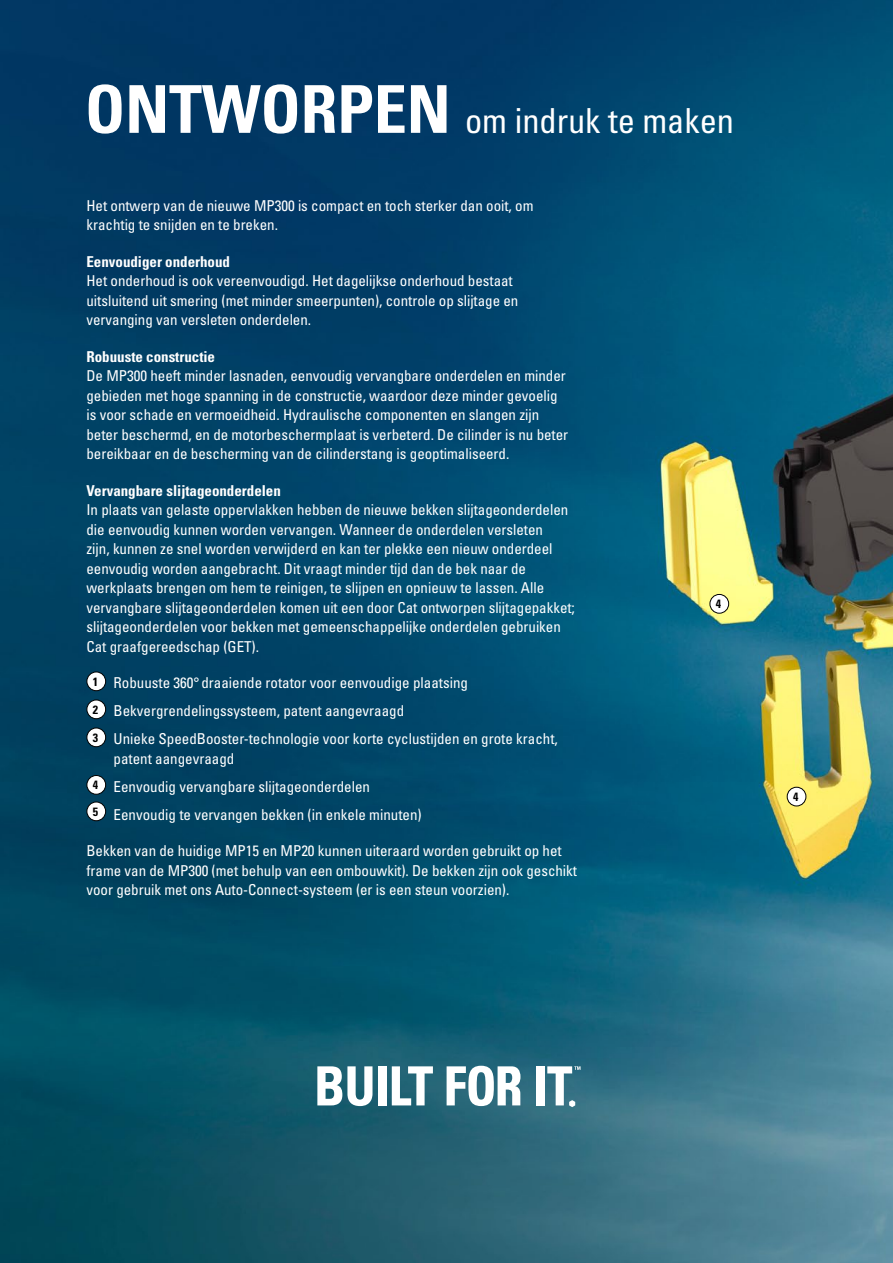
<style>
.page{position:relative;width:893px;height:1263px;background:#fff}
.page>*{position:absolute;margin:0;border:0;box-sizing:border-box;transform-origin:0 0}
.t1{font:condensed 34.5px "Univers LT Std";color:#fff}
.t2{font:condensed 15px/19.5px "Univers LT Std";color:#fff}
.t3{font:700 condensed 15px "Univers LT Std";color:#fff}
.t4{font:700 condensed 12px "Univers LT Std";color:#000}
.s1{font-weight:700;font-size:66px}
</style>
<div class="page">
<img style="left:0;top:0;width:893px;height:1263px">
<div style="left:87px;top:672px;width:19px;height:19px;background:#fff;border-radius:50%"></div>
<div style="left:87px;top:672px;width:19px;height:19px;border:1px solid #000;border-radius:50%"></div>
<div style="left:87px;top:700px;width:19px;height:19px;background:#fff;border-radius:50%"></div>
<div style="left:87px;top:700px;width:19px;height:19px;border:1px solid #000;border-radius:50%"></div>
<div style="left:87px;top:728px;width:19px;height:19px;background:#fff;border-radius:50%"></div>
<div style="left:87px;top:728px;width:19px;height:19px;border:1px solid #000;border-radius:50%"></div>
<div style="left:87px;top:775px;width:19px;height:19px;background:#fff;border-radius:50%"></div>
<div style="left:87px;top:775px;width:19px;height:20px;border:1px solid #000;border-radius:50%"></div>
<div style="left:87px;top:802px;width:19px;height:19px;background:#fff;border-radius:50%"></div>
<div style="left:87px;top:802px;width:19px;height:19px;border:1px solid #000;border-radius:50%"></div>
<svg style="left:317px;top:1066px;width:55px;height:40px"></svg>
<div style="left:378px;top:1066px;width:8px;height:39px;background:#fff"></div>
<svg style="left:392px;top:1066px;width:41px;height:39px"></svg>
<svg style="left:447px;top:1066px;width:73px;height:40px"></svg>
<div style="left:536px;top:1066px;width:8px;height:39px;background:#fff"></div>
<svg style="left:547px;top:1066px;width:33px;height:41px"></svg>
<div style="left:710px;top:594px;width:19px;height:19px;background:#fff;border-radius:50%"></div>
<div style="left:710px;top:594px;width:19px;height:20px;border:1px solid #000;border-radius:50%"></div>
<div style="left:787px;top:787px;width:19px;height:19px;background:#fff;border-radius:50%"></div>
<div style="left:787px;top:787px;width:19px;height:19px;border:1px solid #000;border-radius:50%"></div>
<h1 class="t1" style="left:85px;top:99px;width:651px"><span class="s1">ONTWORPEN</span> om indruk te maken</h1>
<p class="t2" style="left:87px;top:195px;width:448px">Het ontwerp van de nieuwe MP300 is compact en toch sterker dan ooit, om krachtig te snijden en te breken.</p>
<p class="t3" style="left:87px;top:252px;width:145px">Eenvoudiger onderhoud</p>
<p class="t2" style="left:87px;top:271px;width:433px">Het onderhoud is ook vereenvoudigd. Het dagelijkse onderhoud bestaat uitsluitend uit smering (met minder smeerpunten), controle op slijtage en vervanging van versleten onderdelen.</p>
<p class="t3" style="left:87px;top:347px;width:130px">Robuuste constructie</p>
<p class="t2" style="left:87px;top:366px;width:483px">De MP300 heeft minder lasnaden, eenvoudig vervangbare onderdelen en minder gebieden met hoge spanning in de constructie, waardoor deze minder gevoelig is voor schade en vermoeidheid. Hydraulische componenten en slangen zijn beter beschermd, en de motorbeschermplaat is verbeterd. De cilinder is nu beter bereikbaar en de bescherming van de cilinderstang is geoptimaliseerd.</p>
<p class="t3" style="left:87px;top:481px;width:196px">Vervangbare slijtageonderdelen</p>
<p class="t2" style="left:87px;top:500px;width:490px">In plaats van gelaste oppervlakken hebben de nieuwe bekken slijtageonderdelen die eenvoudig kunnen worden vervangen. Wanneer de onderdelen versleten<br>zijn, kunnen ze snel worden verwijderd en kan ter plekke een nieuw onderdeel eenvoudig worden aangebracht. Dit vraagt minder tijd dan de bek naar de werkplaats brengen om hem te reinigen, te slijpen en opnieuw te lassen. Alle vervangbare slijtageonderdelen komen uit een door Cat ontworpen slijtagepakket; slijtageonderdelen voor bekken met gemeenschappelijke onderdelen gebruiken Cat graafgereedschap (GET).</p>
<p class="t2" style="left:93px;top:668px;width:467px;line-height:28px"><sup>1</sup> Robuuste 360° draaiende rotator voor eenvoudige plaatsing<br><sup>2</sup> Bekvergrendelingssysteem, patent aangevraagd<br><sup>3</sup> Unieke SpeedBooster-technologie voor korte cyclustijden en grote kracht,</p>
<p class="t2" style="left:93px;top:744px;width:330px;line-height:28px;text-indent:21px">patent aangevraagd<br><sup>4</sup> Eenvoudig vervangbare slijtageonderdelen<br><sup>5</sup> Eenvoudig te vervangen bekken (in enkele minuten)</p>
<p class="t2" style="left:87px;top:841px;width:492px">Bekken van de huidige MP15 en MP20 kunnen uiteraard worden gebruikt op het frame van de MP300 (met behulp van een ombouwkit). De bekken zijn ook geschikt voor gebruik met ons Auto-Connect-systeem (er is een steun voorzien).</p>
<p class="t4" style="left:716px;top:596px;width:7px">4</p>
<p class="t4" style="left:793px;top:789px;width:7px">4</p>
</div>
